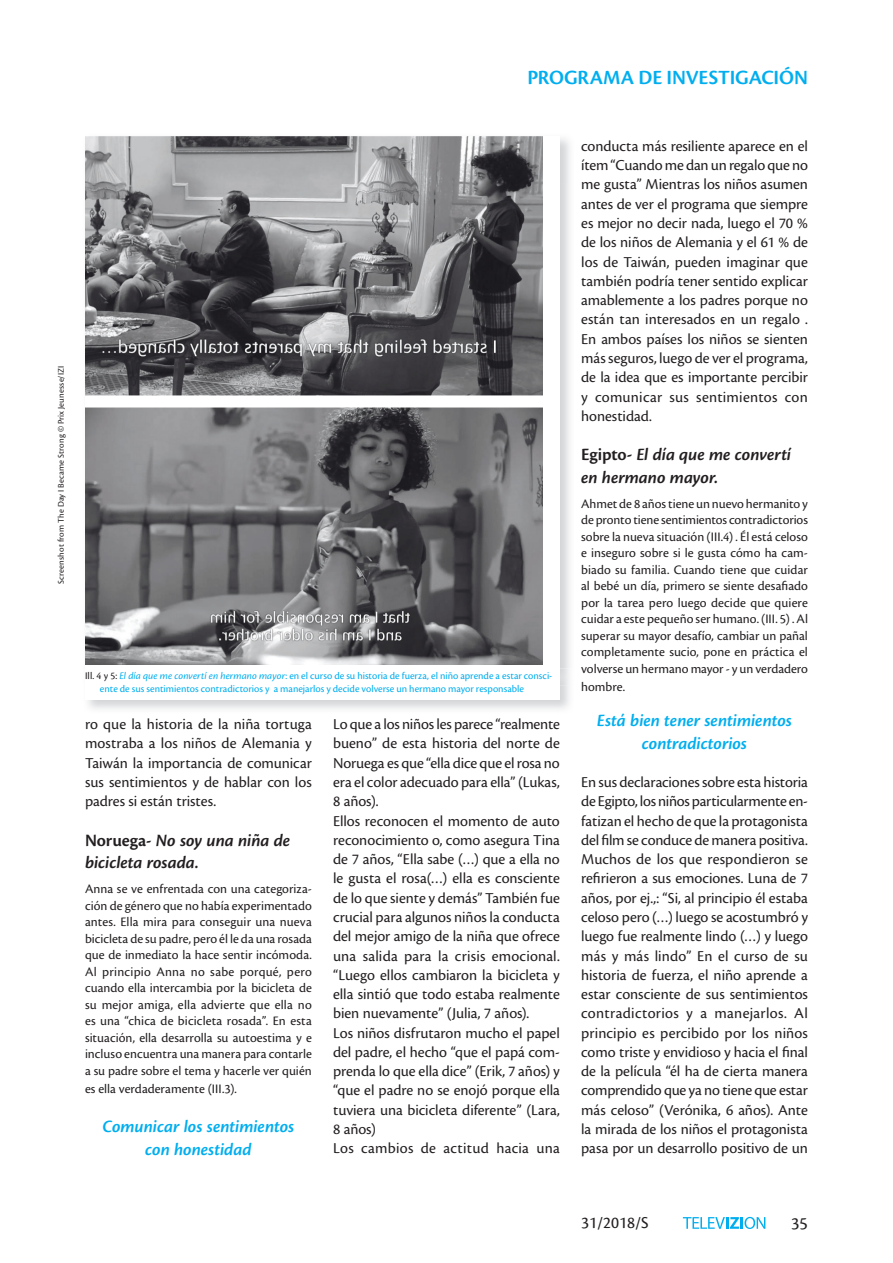
<style>
.page{position:relative;width:893px;height:1263px;background:#fff}
.page>*{position:absolute;margin:0;border:0;box-sizing:border-box;transform-origin:0 0}
.t1{font:600 21px "Cronos Pro";letter-spacing:-.005em;color:#00aeef}
.t2{font:italic 600 18px/22.5px "Cronos Pro";letter-spacing:-.005em;color:#231f20}
.t3{font:italic 600 18px/22.5px "Cronos Pro";letter-spacing:-.005em;color:#00aeef;text-align:center}
.t4{font:18px "Cronos Pro";color:#231f20}
.t5{font:17.25px "Cronos Pro";color:#231f20}
.t6{font:15.75px/19.4px "Cronos Pro";letter-spacing:-.005em;color:#231f20;text-align:justify}
.t7{font:13.5px/16.5px "Cronos Pro";color:#231f20;text-align:justify}
.t8{font:10.5px/12.6px "Cronos Pro";color:#00aeef}
.t9{font:9px "Cronos Pro";letter-spacing:.015em;color:#231f20}
.s1{color:#231f20}
.s2{font-style:italic}
.s3{font-style:normal}
</style>
<div class="page">
<img style="left:85px;top:136px;width:458px;height:528px">
<svg style="left:683px;top:1217px;width:82px;height:12px"></svg>
<h1 class="t1" style="left:527px;top:66px;width:282px">PROGRAMA DE INVESTIGACIÓN</h1>
<p class="t9" style="left:56px;top:584px;width:219px;rotate:-90deg">Screenshot from The Day I Became Strong © Prix Jeunesse/IZI</p>
<p class="t8" style="left:100px;top:669px;width:454px;text-indent:-15px"><span class="s1">Ill. 4 y 5:</span> <span class="s2">El día que me convertí en hermano mayor</span>: en el curso de su historia de fuerza, el niño aprende a estar consci&shy;ente de sus sentimientos contradictorios y a manejarlos y decide volverse un hermano mayor responsable</p>
<p class="t6" style="left:85px;top:715px;width:228px">ro que la historia de la niña tortuga mostraba a los niños de Alemania y Taiwán la importancia de comunicar sus sentimientos y de hablar con los padres si están tristes.</p>
<p class="t2" style="left:85px;top:829px;width:207px"><span class="s3">Noruega</span>- No soy una niña de bicicleta rosada.</p>
<p class="t7" style="left:85px;top:881px;width:228px">Anna se ve enfrentada con una categoriza&shy;ción de género que no había experimentado antes. Ella mira para conseguir una nueva bicicleta de su padre, pero él le da una rosada que de inmediato la hace sentir incómoda.<br>Al principio Anna no sabe porqué, pero cuando ella intercambia por la bicicleta de su mejor amiga, ella advierte que ella no es una “chica de bicicleta rosada”. En esta situación, ella desarrolla su autoestima y e incluso encuentra una manera para contarle a su padre sobre el tema y hacerle ver quién</p>
<p class="t7" style="left:85px;top:1080px;width:153px">es ella verdaderamente (III.3).</p>
<p class="t3" style="left:102px;top:1116px;width:194px">Comunicar los sentimientos con honestidad</p>
<p class="t6" style="left:333px;top:715px;width:228px;text-align:left">Lo que a los niños les parece “realmente bueno” de esta historia del norte de Noruega es que “ella dice que el rosa no era el color adecuado para ella” (Lukas, 8 años).<br>Ellos reconocen el momento de auto reconocimiento o, como asegura Tina de 7 años, “Ella sabe (…) que a ella no le gusta el rosa(…) ella es consciente de lo que siente y demás” También fue crucial para algunos niños la conducta del mejor amigo de la niña que ofrece una salida para la crisis emocional. “Luego ellos cambiaron la bicicleta y ella sintió que todo estaba realmente bien nuevamente” (Julia, 7 años).<br>Los niños disfrutaron mucho el papel del padre, el hecho “que el papá com&shy;prenda lo que ella dice” (Erik, 7 años) y “que el padre no se enojó porque ella tuviera una bicicleta diferente” (Lara, 8 años)<br>Los cambios de actitud hacia una</p>
<p class="t6" style="left:581px;top:136px;width:228px">conducta más resiliente aparece en el ítem “Cuando me dan un regalo que no me gusta” Mientras los niños asumen antes de ver el programa que siempre es mejor no decir nada, luego el 70 % de los niños de Alemania y el 61 % de los de Taiwán, pueden imaginar que también podría tener sentido explicar amablemente a los padres porque no están tan interesados en un regalo .<br>En ambos países los niños se sienten más seguros, luego de ver el programa, de la idea que es importante percibir y comunicar sus sentimientos con honestidad.</p>
<p class="t2" style="left:581px;top:444px;width:212px"><span class="s3">Egipto-</span> El día que me convertí en hermano mayor.</p>
<p class="t7" style="left:581px;top:495px;width:228px">Ahmet de 8 años tiene un nuevo hermanito y de pronto tiene sentimientos contradictorios sobre la nueva situación (III.4) . Él está celoso e inseguro sobre si le gusta cómo ha cam&shy;biado su familia. Cuando tiene que cuidar al bebé un día, primero se siente desafiado por la tarea pero luego decide que quiere cuidar a este pequeño ser humano. (III. 5) . Al superar su mayor desafío, cambiar un pañal completamente sucio, pone en práctica el volverse un hermano mayor - y un verdadero</p>
<p class="t7" style="left:581px;top:678px;width:45px">hombre.</p>
<p class="t3" style="left:597px;top:709px;width:197px">Está bien tener sentimientos contradictorios</p>
<p class="t6" style="left:581px;top:772px;width:228px">En sus declaraciones sobre esta historia de Egipto, los niños particularmente en&shy;fatizan el hecho de que la protagonista del film se conduce de manera positiva.<br>Muchos de los que respondieron se refirieron a sus emociones. Luna de 7 años, por ej.,: “Si, al principio él estaba celoso pero (…) luego se acostumbró y luego fue realmente lindo (…) y luego más y más lindo” En el curso de su historia de fuerza, el niño aprende a estar consciente de sus sentimientos contradictorios y a manejarlos. Al principio es percibido por los niños como triste y envidioso y hacia el final de la película “él ha de cierta manera comprendido que ya no tiene que estar más celoso” (Verónika, 6 años). Ante la mirada de los niños el protagonista pasa por un desarrollo positivo de un</p>
<p class="t5" style="left:581px;top:1213px;width:69px">31/2018/S</p>
<p class="t4" style="left:791px;top:1213px;width:18px">35</p>
</div>
